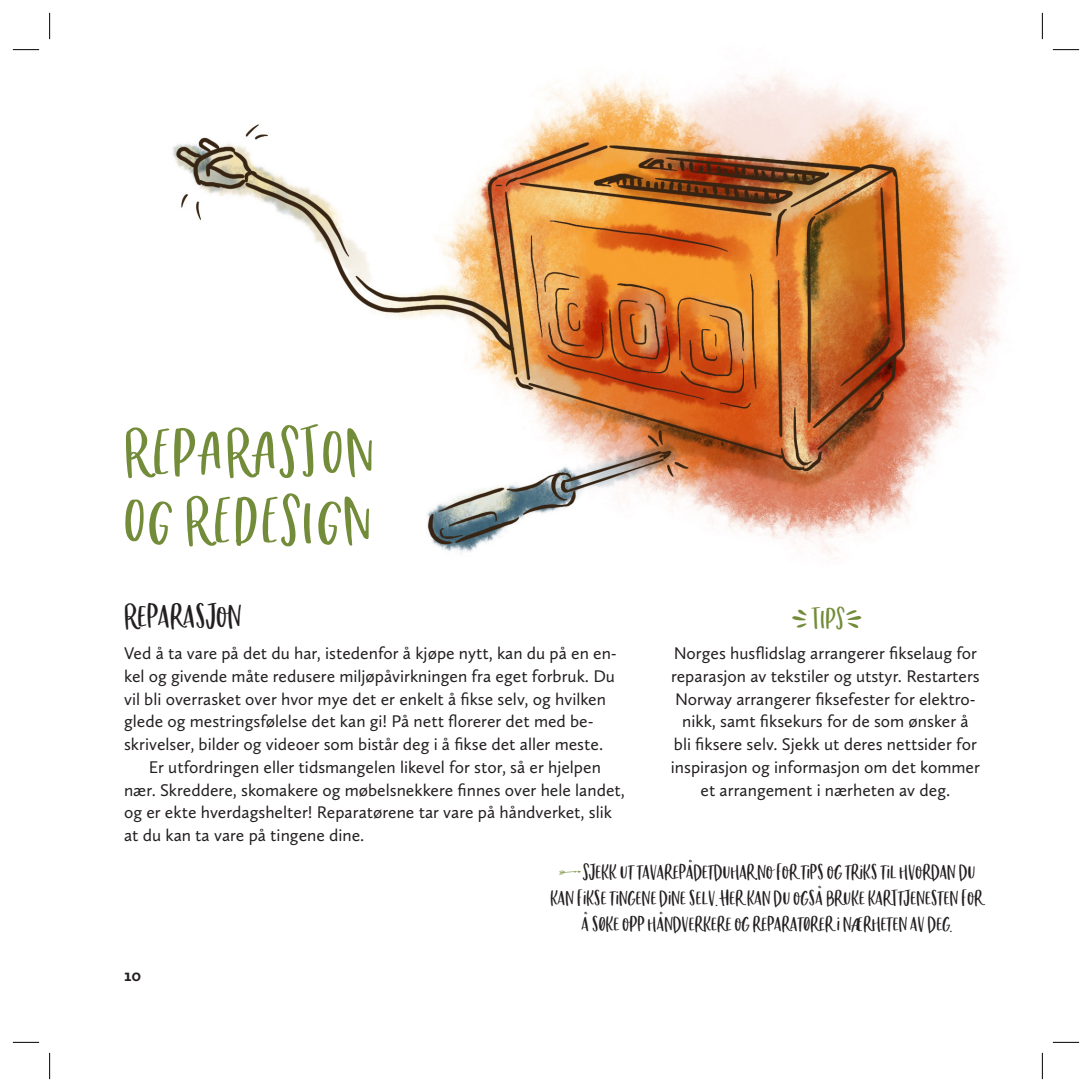
<style>
.page{position:relative;width:1092px;height:1092px;background:#fff}
.page>*{position:absolute;margin:0;border:0;box-sizing:border-box;transform-origin:0 0}
.t1{font:80.5px/68.2px "Chinup Buttercup Cutecaps";letter-spacing:.025em;color:#738c3a}
.t2{font:42px "Chinup Buttercup Cutecaps";color:#231f20}
.t3{font:35px "Chinup Buttercup Cutecaps";color:#738c3a}
.t4{font:26.25px/26.2px "Chinup Buttercup Cutecaps";color:#231f20;text-align:center}
.t5{font:17.5px/22.8px "Calluna Sans";color:#231f20;text-align:center}
.t6{font:700 17.5px "Calluna Sans";color:#231f20}
.s1{font-family:"Chinup Buttercup Elements"}
.s2{font-family:"Chinup Buttercup Elements";color:#738c3a}
</style>
<div class="page">
<img style="left:12px;top:12px;width:1068px;height:1068px">
<hr style="left:13px;top:49px;width:26px;height:2px;background:#fff">
<hr style="left:1052px;top:49px;width:26px;height:2px;background:#fff">
<hr style="left:13px;top:1041px;width:26px;height:2px;background:#fff">
<hr style="left:1052px;top:1041px;width:26px;height:2px;background:#fff">
<hr style="left:49px;top:13px;width:2px;height:26px;background:#fff">
<hr style="left:49px;top:1052px;width:2px;height:26px;background:#fff">
<hr style="left:1041px;top:13px;width:2px;height:26px;background:#fff">
<hr style="left:1041px;top:1052px;width:2px;height:26px;background:#fff">
<svg style="left:13px;top:49px;width:26px;height:1px"></svg>
<svg style="left:1052px;top:49px;width:26px;height:1px"></svg>
<svg style="left:13px;top:1041px;width:26px;height:1px"></svg>
<svg style="left:1053px;top:1041px;width:25px;height:1px"></svg>
<svg style="left:49px;top:13px;width:1px;height:26px"></svg>
<svg style="left:49px;top:1052px;width:1px;height:26px"></svg>
<svg style="left:1041px;top:13px;width:1px;height:26px"></svg>
<svg style="left:1041px;top:1053px;width:1px;height:25px"></svg>
<h1 class="t1" style="left:124px;top:414px;width:252px">REPARASJON<br>OG REDESIGN</h1>
<h2 class="t2" style="left:124px;top:594px;width:119px">Reparasjon</h2>
<p class="t5" style="left:124px;top:641px;width:494px">Ved å ta vare på det du har, istedenfor å kjøpe nytt, kan du på en en-</p>
<p class="t5" style="left:124px;top:664px;width:492px">kel og givende måte redusere miljøpåvirkningen fra eget forbruk. Du</p>
<p class="t5" style="left:124px;top:687px;width:483px">vil bli overrasket over hvor mye det er enkelt å fikse selv, og hvilken</p>
<p class="t5" style="left:124px;top:709px;width:469px">glede og mestringsfølelse det kan gi! På nett florerer det med be-</p>
<p class="t5" style="left:124px;top:732px;width:480px">skrivelser, bilder og videoer som bistår deg i å fikse det aller meste.</p>
<p class="t5" style="left:149px;top:755px;width:453px">Er utfordringen eller tidsmangelen likevel for stor, så er hjelpen</p>
<p class="t5" style="left:124px;top:778px;width:502px">nær. Skreddere, skomakere og møbelsnekkere finnes over hele landet,</p>
<p class="t5" style="left:124px;top:800px;width:489px">og er ekte hverdagshelter! Reparatørene tar vare på håndverket, slik</p>
<p class="t5" style="left:124px;top:823px;width:242px">at du kan ta vare på tingene dine.</p>
<h3 class="t3" style="left:789px;top:599px;width:74px"><span class="s1">V</span>TIPS<span class="s1">W</span></h3>
<p class="t5" style="left:670px;top:641px;width:310px">Norges husflidslag arrangerer fikselaug for reparasjon av tekstiler og utstyr. Restarters Norway arrangerer fiksefester for elektro&shy;nikk, samt fiksekurs for de som ønsker å<br>bli fiksere selv. Sjekk ut deres nettsider for inspirasjon og informasjon om det kommer et arrangement i nærheten av deg.</p>
<p class="t6" style="left:124px;top:964px;width:19px">10</p>
<h3 class="t4" style="left:550px;top:857px;width:434px"><span class="s2">b</span>Sjekk ut tavarepådetduhar.no for tips og triks til hvordan du kan fikse tingene dine selv. Her kan du også bruke karttjenesten for å søke opp håndverkere og reparatører i nærheten av deg.</h3>
</div>
